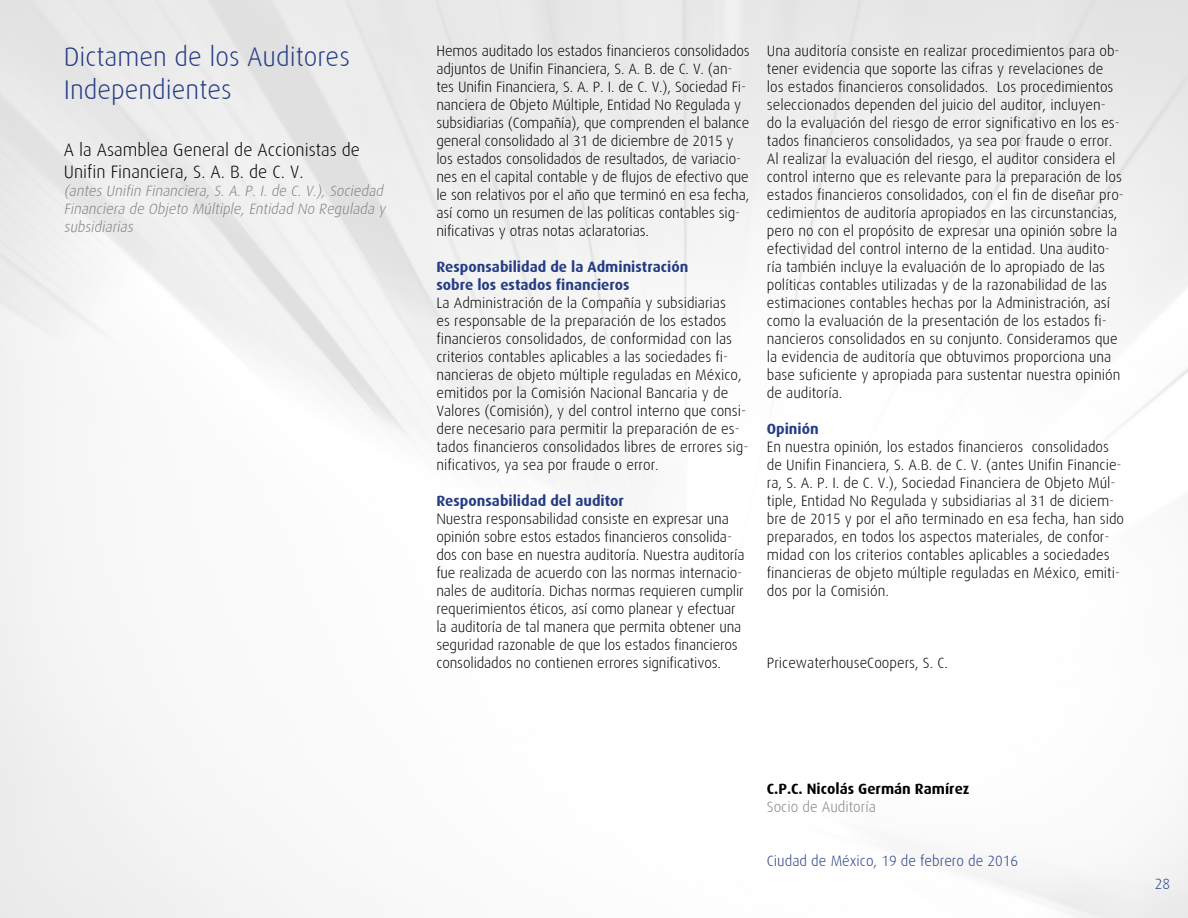
<style>
.page{position:relative;width:1188px;height:918px;background:#fff}
.page>*{position:absolute;margin:0;border:0;box-sizing:border-box;transform-origin:0 0}
.t1{font:300 27px/32.4px "Dax";color:#243c83}
.t2{font:300 18px/21.6px "Dax";color:#000}
.t3{font:300 15px/18px "Dax";color:#000}
.t4{font:italic 300 15px/18px "Dax";color:#808285}
.t5{font:700 15px/18px "Dax";color:#243c83}
.t6{font:300 15px "Dax";color:#243c83}
.t7{font:700 15px "Dax";color:#000}
.t8{font:300 15px "Dax";color:#808285}
</style>
<div class="page">
<h1 class="t1" style="left:64px;top:41px;width:288px">Dictamen de los Auditores<br>Independientes</h1>
<p class="t2" style="left:64px;top:139px;width:298px">A la Asamblea General de Accionistas de<br>Unifin Financiera, S. A. B. de C. V.</p>
<p class="t4" style="left:64px;top:182px;width:326px">(antes Unifin Financiera, S. A. P. I. de C. V.), Sociedad<br>Financiera de Objeto Múltiple, Entidad No Regulada y subsidiarias</p>
<p class="t3" style="left:436px;top:42px;width:315px">Hemos auditado los estados financieros consolidados adjuntos de Unifin Financiera, S. A. B. de C. V. (an&shy;tes Unifin Financiera, S. A. P. I. de C. V.), Sociedad Fi&shy;nanciera de Objeto Múltiple, Entidad No Regulada y subsidiarias (Compañía), que comprenden el balance general consolidado al 31 de diciembre de 2015 y los estados consolidados de resultados, de variacio&shy;nes en el capital contable y de flujos de efectivo que le son relativos por el año que terminó en esa fecha, así como un resumen de las políticas contables sig&shy;nificativas y otras notas aclaratorias.</p>
<p class="t5" style="left:436px;top:258px;width:253px">Responsabilidad de la Administración sobre los estados financieros</p>
<p class="t3" style="left:436px;top:294px;width:313px">La Administración de la Compañía y subsidiarias<br>es responsable de la preparación de los estados financieros consolidados, de conformidad con las criterios contables aplicables a las sociedades fi&shy;nancieras de objeto múltiple reguladas en México, emitidos por la Comisión Nacional Bancaria y de Valores (Comisión), y del control interno que consi&shy;dere necesario para permitir la preparación de es&shy;tados financieros consolidados libres de errores sig&shy;nificativos, ya sea por fraude o error.</p>
<p class="t5" style="left:436px;top:492px;width:189px">Responsabilidad del auditor</p>
<p class="t3" style="left:436px;top:510px;width:310px">Nuestra responsabilidad consiste en expresar una opinión sobre estos estados financieros consolida&shy;dos con base en nuestra auditoría. Nuestra auditoría fue realizada de acuerdo con las normas internacio&shy;nales de auditoría. Dichas normas requieren cumplir requerimientos éticos, así como planear y efectuar la auditoría de tal manera que permita obtener una seguridad razonable de que los estados financieros consolidados no contienen errores significativos.</p>
<p class="t3" style="left:767px;top:42px;width:359px">Una auditoría consiste en realizar procedimientos para ob&shy;tener evidencia que soporte las cifras y revelaciones de<br>los estados financieros consolidados. Los procedimientos seleccionados dependen del juicio del auditor, incluyen&shy;do la evaluación del riesgo de error significativo en los es&shy;tados financieros consolidados, ya sea por fraude o error.<br>Al realizar la evaluación del riesgo, el auditor considera el control interno que es relevante para la preparación de los estados financieros consolidados, con el fin de diseñar pro&shy;cedimientos de auditoría apropiados en las circunstancias, pero no con el propósito de expresar una opinión sobre la efectividad del control interno de la entidad. Una audito&shy;ría también incluye la evaluación de lo apropiado de las políticas contables utilizadas y de la razonabilidad de las estimaciones contables hechas por la Administración, así como la evaluación de la presentación de los estados fi&shy;nancieros consolidados en su conjunto. Consideramos que la evidencia de auditoría que obtuvimos proporciona una base suficiente y apropiada para sustentar nuestra opinión de auditoría.</p>
<p class="t5" style="left:767px;top:420px;width:53px">Opinión</p>
<p class="t3" style="left:767px;top:438px;width:359px">En nuestra opinión, los estados financieros consolidados de Unifin Financiera, S. A.B. de C. V. (antes Unifin Financie&shy;ra, S. A. P. I. de C. V.), Sociedad Financiera de Objeto Múl&shy;tiple, Entidad No Regulada y subsidiarias al 31 de diciem&shy;bre de 2015 y por el año terminado en esa fecha, han sido preparados, en todos los aspectos materiales, de confor&shy;midad con los criterios contables aplicables a sociedades financieras de objeto múltiple reguladas en México, emiti&shy;dos por la Comisión.</p>
<p class="t3" style="left:767px;top:654px;width:183px">PricewaterhouseCoopers, S. C.</p>
<p class="t7" style="left:767px;top:780px;width:204px">C.P.C. Nicolás Germán Ramírez</p>
<p class="t8" style="left:767px;top:798px;width:111px">Socio de Auditoría</p>
<p class="t6" style="left:767px;top:852px;width:253px">Ciudad de México, 19 de febrero de 2016</p>
<p class="t6" style="left:1155px;top:875px;width:17px">28</p>
</div>
